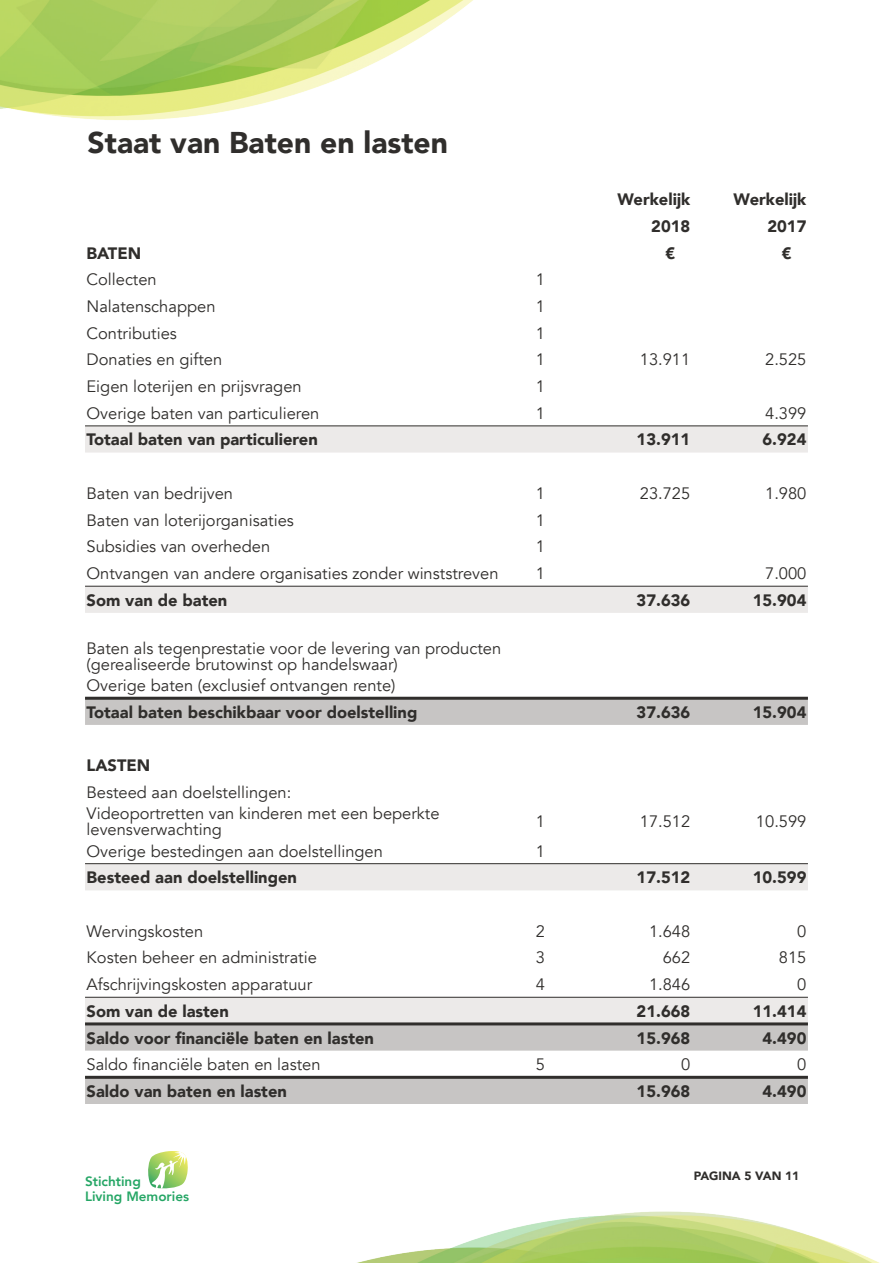
<style>
.page{position:relative;width:893px;height:1263px;background:#fff}
.page>*{position:absolute;margin:0;border:0;box-sizing:border-box;transform-origin:0 0}
.t1{font:900 30px "Avenir";color:#302e2c}
.t2{font:16.5px/16.5px "Avenir";color:#302e2c}
.t3{font:900 16.5px "Avenir";color:#302e2c}
.t4{font:800 13.5px/14.9px "Avenir";color:#25a665}
.t5{font:900 12px "Avenir";color:#302e2c}
</style>
<div class="page">
<img style="left:357px;top:1211px;width:523px;height:52px">
<img style="left:0;top:0;width:473px;height:120px">
<svg style="left:148px;top:1151px;width:40px;height:38px"></svg>
<svg style="left:85px;top:426px;width:723px;height:271px"></svg>
<svg style="left:85px;top:700px;width:723px;height:404px"></svg>
<hr style="left:85px;top:863px;width:723px;height:1px;background:#302e2c">
<hr style="left:85px;top:425px;width:723px;height:1px;background:#302e2c">
<hr style="left:85px;top:586px;width:723px;height:1px;background:#302e2c">
<hr style="left:85px;top:997px;width:723px;height:1px;background:#302e2c">
<hr style="left:85px;top:697px;width:723px;height:3px;background:#302e2c">
<hr style="left:85px;top:1022px;width:723px;height:3px;background:#302e2c">
<hr style="left:85px;top:1076px;width:723px;height:3px;background:#302e2c">
<h1 class="t1" style="left:88px;top:123px;width:362px">Staat van Baten en lasten</h1>
<p class="t3" style="left:617px;top:189px;width:74px">Werkelĳk</p>
<p class="t3" style="left:733px;top:189px;width:74px">Werkelĳk</p>
<p class="t3" style="left:651px;top:215px;width:41px">2018</p>
<p class="t3" style="left:767px;top:215px;width:41px">2017</p>
<p class="t3" style="left:87px;top:242px;width:56px">BATEN</p>
<p class="t3" style="left:665px;top:242px;width:11px">€</p>
<p class="t3" style="left:782px;top:242px;width:11px">€</p>
<p class="t2" style="left:87px;top:272px;width:72px">Collecten</p>
<p class="t2" style="left:536px;top:272px;width:11px">1</p>
<p class="t2" style="left:87px;top:298px;width:130px">Nalatenschappen</p>
<p class="t2" style="left:536px;top:298px;width:11px">1</p>
<p class="t2" style="left:87px;top:325px;width:92px">Contributies</p>
<p class="t2" style="left:536px;top:325px;width:11px">1</p>
<p class="t2" style="left:87px;top:352px;width:137px">Donaties en giften</p>
<p class="t2" style="left:536px;top:352px;width:11px">1</p>
<p class="t2" style="left:640px;top:352px;width:52px">13.911</p>
<p class="t2" style="left:765px;top:352px;width:43px">2.525</p>
<p class="t2" style="left:87px;top:378px;width:217px">Eigen loterĳen en prĳsvragen</p>
<p class="t2" style="left:536px;top:378px;width:11px">1</p>
<p class="t2" style="left:87px;top:405px;width:234px">Overige baten van particulieren</p>
<p class="t2" style="left:536px;top:405px;width:11px">1</p>
<p class="t2" style="left:765px;top:405px;width:43px">4.399</p>
<p class="t3" style="left:87px;top:429px;width:233px">Totaal baten van particulieren</p>
<p class="t3" style="left:637px;top:429px;width:55px">13.911</p>
<p class="t3" style="left:762px;top:429px;width:45px">6.924</p>
<p class="t2" style="left:87px;top:485px;width:148px">Baten van bedrĳven</p>
<p class="t2" style="left:536px;top:485px;width:11px">1</p>
<p class="t2" style="left:640px;top:485px;width:52px">23.725</p>
<p class="t2" style="left:765px;top:485px;width:43px">1.980</p>
<p class="t2" style="left:87px;top:512px;width:209px">Baten van loterĳorganisaties</p>
<p class="t2" style="left:536px;top:512px;width:11px">1</p>
<p class="t2" style="left:87px;top:538px;width:185px">Subsidies van overheden</p>
<p class="t2" style="left:536px;top:538px;width:11px">1</p>
<p class="t2" style="left:87px;top:565px;width:413px">Ontvangen van andere organisaties zonder winststreven</p>
<p class="t2" style="left:536px;top:565px;width:11px">1</p>
<p class="t2" style="left:765px;top:565px;width:43px">7.000</p>
<p class="t3" style="left:87px;top:589px;width:142px">Som van de baten</p>
<p class="t3" style="left:637px;top:589px;width:55px">37.636</p>
<p class="t3" style="left:753px;top:589px;width:55px">15.904</p>
<p class="t2" style="left:87px;top:640px;width:416px">Baten als tegenprestatie voor de levering van producten (gerealiseerde brutowinst op handelswaar)</p>
<p class="t2" style="left:87px;top:677px;width:310px">Overige baten (exclusief ontvangen rente)</p>
<p class="t3" style="left:87px;top:701px;width:332px">Totaal baten beschikbaar voor doelstelling</p>
<p class="t3" style="left:637px;top:701px;width:55px">37.636</p>
<p class="t3" style="left:753px;top:701px;width:55px">15.904</p>
<p class="t3" style="left:87px;top:755px;width:65px">LASTEN</p>
<p class="t2" style="left:87px;top:782px;width:354px;line-height:21.1px">Besteed aan doelstellingen:<br>Videoportretten van kinderen met een beperkte</p>
<p class="t2" style="left:87px;top:822px;width:137px">levensverwachting</p>
<p class="t2" style="left:536px;top:813px;width:11px">1</p>
<p class="t2" style="left:640px;top:813px;width:52px">17.512</p>
<p class="t2" style="left:756px;top:813px;width:52px">10.599</p>
<p class="t2" style="left:87px;top:843px;width:298px">Overige bestedingen aan doelstellingen</p>
<p class="t2" style="left:536px;top:843px;width:11px">1</p>
<p class="t3" style="left:87px;top:867px;width:212px">Besteed aan doelstellingen</p>
<p class="t3" style="left:637px;top:867px;width:55px">17.512</p>
<p class="t3" style="left:753px;top:867px;width:55px">10.599</p>
<p class="t2" style="left:87px;top:923px;width:118px">Wervingskosten</p>
<p class="t2" style="left:536px;top:923px;width:11px">2</p>
<p class="t2" style="left:649px;top:923px;width:43px">1.648</p>
<p class="t2" style="left:797px;top:923px;width:11px">0</p>
<p class="t2" style="left:87px;top:950px;width:232px">Kosten beheer en administratie</p>
<p class="t2" style="left:536px;top:950px;width:11px">3</p>
<p class="t2" style="left:663px;top:950px;width:29px">662</p>
<p class="t2" style="left:779px;top:950px;width:29px">815</p>
<p class="t2" style="left:87px;top:976px;width:227px">Afschrĳvingskosten apparatuur</p>
<p class="t2" style="left:536px;top:976px;width:11px">4</p>
<p class="t2" style="left:649px;top:976px;width:43px">1.846</p>
<p class="t2" style="left:797px;top:976px;width:11px">0</p>
<p class="t3" style="left:87px;top:1000px;width:144px">Som van de lasten</p>
<p class="t3" style="left:637px;top:1000px;width:55px">21.668</p>
<p class="t3" style="left:753px;top:1000px;width:55px">11.414</p>
<p class="t3" style="left:87px;top:1027px;width:289px">Saldo voor financiële baten en lasten</p>
<p class="t3" style="left:637px;top:1027px;width:55px">15.968</p>
<p class="t3" style="left:762px;top:1027px;width:45px">4.490</p>
<p class="t2" style="left:87px;top:1056px;width:236px">Saldo financiële baten en lasten</p>
<p class="t2" style="left:536px;top:1056px;width:11px">5</p>
<p class="t2" style="left:681px;top:1056px;width:11px">0</p>
<p class="t2" style="left:797px;top:1056px;width:11px">0</p>
<p class="t3" style="left:87px;top:1080px;width:202px">Saldo van baten en lasten</p>
<p class="t3" style="left:637px;top:1080px;width:55px">15.968</p>
<p class="t3" style="left:762px;top:1080px;width:45px">4.490</p>
<p class="t4" style="left:85px;top:1174px;width:106px">Stichting<br>Living Memories</p>
<p class="t5" style="left:694px;top:1168px;width:107px">PAGINA 5 VAN 11</p>
</div>
